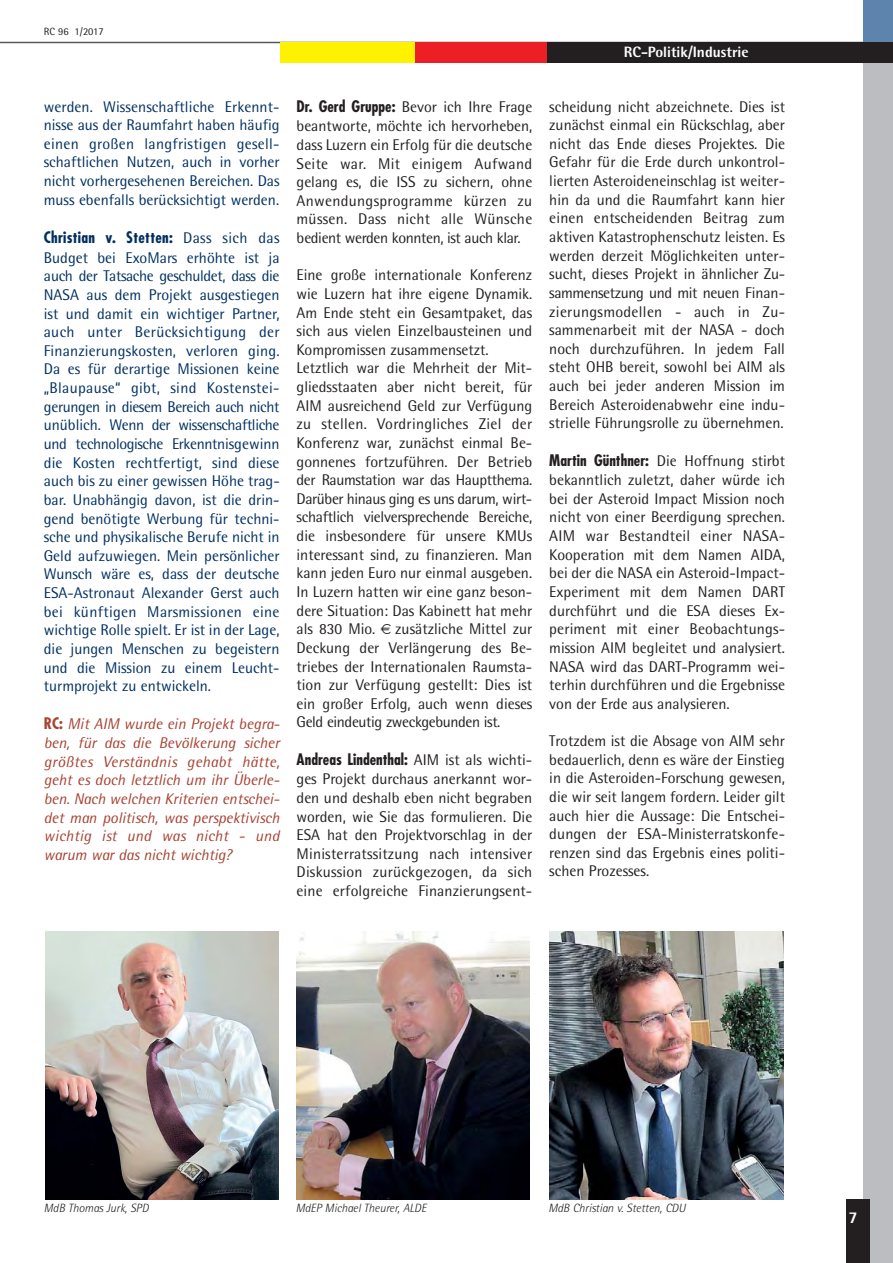
<style>
.page{position:relative;width:893px;height:1263px;background:#fff}
.page>*{position:absolute;margin:0;border:0;box-sizing:border-box;transform-origin:0 0}
.t1{font:800 16.5px "AT Rotis Semi Sans";color:#fff}
.t2{font:15.6px/18.6px "AT Rotis Semi Sans";color:#231f20;text-align:justify}
.t3{font:15.6px/18.6px "AT Rotis Semi Sans";color:#002f60;text-align:justify}
.t4{font:italic 15.6px/18.8px "AT Rotis Semi Sans";color:#a74232;text-align:justify}
.t5{font:700 condensed 15.6px "Futura";color:#231f20}
.t6{font:700 condensed 15.6px "Futura";letter-spacing:.02em;color:#002f60}
.t7{font:800 15px "AT Rotis Semi Sans";color:#fff}
.t8{font:italic 300 12px "AT Rotis Semi Sans";color:#231f20}
.t9{font:10.5px "AT Rotis Semi Sans";color:#231f20}
.s1{font-family:"AT Rotis Semi Sans";font-weight:400;font-stretch:normal}
.s2{font-family:"Futura";font-weight:700;font-style:normal;font-stretch:condensed}
.s3{font-family:"Futura";font-weight:700;font-stretch:condensed}
</style>
<div class="page">
<div style="left:863px;top:0;width:29px;height:1263px;background:#bbbdc0"></div>
<hr style="left:0;top:42px;width:892px;height:1px;background:#58595b">
<div style="left:846px;top:1199px;width:24px;height:64px;background:#231f20"></div>
<div style="left:415px;top:42px;width:135px;height:21px;background:#ed1e25"></div>
<div style="left:281px;top:42px;width:134px;height:21px;background:#fff200"></div>
<div style="left:863px;top:0;width:29px;height:47px;background:#5d84ad"></div>
<div style="left:547px;top:42px;width:345px;height:21px;background:#231f20"></div>
<img style="left:45px;top:931px;width:234px;height:268px">
<img style="left:296px;top:931px;width:234px;height:268px">
<img style="left:550px;top:931px;width:234px;height:268px">
<p class="t9" style="left:44px;top:28px;width:61px">RC 96 1/2017</p>
<p class="t3" style="left:44px;top:99px;width:237px">werden. Wissenschaftliche Erkennt - nisse aus der Raumfahrt haben häufig einen großen langfristigen gesell&shy;schaftlichen Nutzen, auch in vorher nicht vorhergesehenen Bereichen. Das muss ebenfalls berücksichtigt werden.</p>
<p class="t6" style="left:44px;top:231px;width:237px">Christian v. Stetten: <span class="s1">Dass sich das</span></p>
<p class="t3" style="left:44px;top:250px;width:237px">Budget bei ExoMars erhöhte ist ja auch der Tatsache geschuldet, dass die NASA aus dem Projekt ausgestiegen ist und damit ein wichtiger Partner, auch unter Berücksichtigung der Finan zie rungskosten, verloren ging.<br>Da es für derartige Missionen keine „Blau pau se“ gibt, sind Kostenstei - gerungen in diesem Bereich auch nicht unüblich. Wenn der wissenschaftliche und tech nologische Erkenntnisgewinn die Kos ten rechtfertigt, sind diese auch bis zu einer gewissen Höhe trag&shy;bar. Unabhängig davon, ist die drin&shy;gend benötigte Werbung für techni&shy;sche und physikalische Berufe nicht in Geld aufzuwiegen. Mein persönlicher Wunsch wäre es, dass der deutsche ESA-Astronaut Alexander Gerst auch bei künftigen Marsmissionen eine wichtige Rolle spielt. Er ist in der Lage, die jungen Menschen zu begeistern und die Mission zu einem Leucht - turmprojekt zu entwickeln.</p>
<p class="t4" style="left:44px;top:716px;width:237px"><span class="s2">RC:</span> Mit AIM wurde ein Projekt begra&shy;ben, für das die Bevölkerung sicher größtes Verständnis gehabt hätte, geht es doch letztlich um ihr Überle&shy;ben. Nach welchen Kriterien entschei&shy;det man politisch, was perspektivisch wichtig ist und was nicht - und warum war das nicht wichtig?</p>
<p class="t2" style="left:297px;top:99px;width:237px"><span class="s3">Dr. Gerd Gruppe:</span> Bevor ich Ihre Frage beantworte, möchte ich hervorheben, dass Luzern ein Erfolg für die deutsche Seite war. Mit einigem Aufwand gelang es, die ISS zu sichern, ohne Anwendungsprogramme kürzen zu müssen. Dass nicht alle Wünsche bedient werden konnten, ist auch klar.</p>
<p class="t2" style="left:297px;top:267px;width:237px;text-align:left">Eine große internationale Konferenz wie Luzern hat ihre eigene Dynamik.<br>Am Ende steht ein Gesamtpaket, das sich aus vielen Einzelbausteinen und Kompromissen zusammensetzt.<br>Letzt lich war die Mehrheit der Mit - gliedsstaaten aber nicht bereit, für AIM ausreichend Geld zur Verfügung zu stellen. Vordringliches Ziel der Konferenz war, zunächst einmal Be - gonnenes fortzuführen. Der Betrieb der Raumstation war das Haupt the ma.<br>Darüber hinaus ging es uns darum, wirt&shy;schaftlich vielversprechende Bereiche, die insbesondere für unsere KMUs interessant sind, zu finanzieren. Man kann jeden Euro nur einmal ausgeben.<br>In Luzern hatten wir eine ganz beson&shy;dere Situation: Das Kabinett hat mehr als 830 Mio.</p>
<p class="t2" style="left:297px;top:621px;width:237px;text-indent:99px">zusätzliche Mit tel zur Deckung der Verlängerung des Be - triebes der Inter nationalen Raum sta - tion zur Verfü gung gestellt: Dies ist ein großer Erfolg, auch wenn dieses Geld eindeutig zweckgebunden ist.</p>
<p class="t5" style="left:297px;top:752px;width:237px">Andreas Lindenthal: <span class="s1">AIM ist als wichti-</span></p>
<p class="t2" style="left:297px;top:771px;width:237px">ges Projekt durchaus anerkannt wor&shy;den und deshalb eben nicht begraben worden, wie Sie das formulieren. Die ESA hat den Projektvorschlag in der Ministerratssitzung nach intensiver Diskussion zurückgezogen, da sich eine erfolgreiche Finanzierungsent -</p>
<p class="t7" style="left:624px;top:47px;width:126px">RC-Politik/Industrie</p>
<p class="t2" style="left:549px;top:99px;width:237px">scheidung nicht abzeichnete. Dies ist zunächst einmal ein Rückschlag, aber nicht das Ende dieses Projektes. Die Gefahr für die Erde durch unkontrol&shy;lierten Asteroideneinschlag ist weiter&shy;hin da und die Raumfahrt kann hier einen entscheidenden Beitrag zum aktiven Katastrophenschutz leisten. Es werden derzeit Möglichkeiten unter&shy;sucht, dieses Projekt in ähnlicher Zu - sammensetzung und mit neuen Finan - zierungsmodellen - auch in Zu - sammenarbeit mit der NASA - doch noch durchzuführen. In jedem Fall steht OHB bereit, sowohl bei AIM als auch bei jeder anderen Mission im Bereich Asteroidenabwehr eine indu&shy;strielle Führungsrolle zu übernehmen.</p>
<p class="t2" style="left:549px;top:453px;width:237px"><span class="s3">Martin Günthner:</span> Die Hoffnung stirbt bekanntlich zuletzt, daher würde ich bei der Asteroid Impact Mission noch nicht von einer Beerdigung sprechen.<br>AIM war Bestandteil einer NASA-Kooperation mit dem Namen AIDA, bei der die NASA ein Asteroid-Im pact-Experiment mit dem Namen DART durchführt und die ESA dieses Ex - periment mit einer Beobachtungs - mission AIM begleitet und analysiert.<br>NASA wird das DART-Programm wei&shy;terhin durchführen und die Ergeb nisse von der Erde aus analysieren.</p>
<p class="t2" style="left:549px;top:733px;width:237px">Trotzdem ist die Absage von AIM sehr bedauerlich, denn es wäre der Ein stieg in die Asteroiden-Forschung ge wesen, die wir seit langem fordern. Leider gilt auch hier die Aussage: Die Entschei - dungen der ESA-Minister rats konfe - ren zen sind das Ergebnis eines politi&shy;schen Prozesses.</p>
<p class="t8" style="left:44px;top:1204px;width:106px">MdB Thomas Jurk, SPD</p>
<p class="t8" style="left:296px;top:1204px;width:132px">MdEP Michael Theurer, ALDE</p>
<p class="t8" style="left:548px;top:1204px;width:139px">MdB Christian v. Stetten, CDU</p>
<p class="t1" style="left:848px;top:1212px;width:11px">7</p>
</div>
